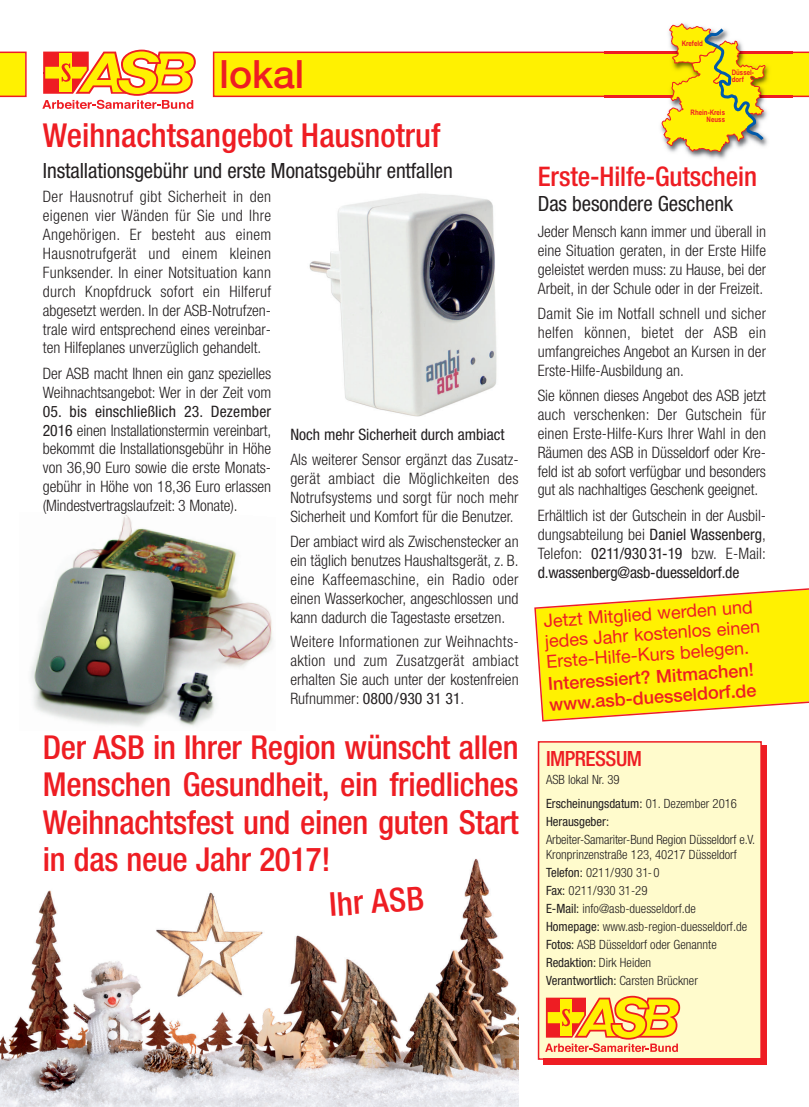
<style>
.page{position:relative;width:809px;height:1107px;background:#fff}
.page>*{position:absolute;margin:0;border:0;box-sizing:border-box;transform-origin:0 0}
.t1{font:500 39px "Helvetica Neue LT";color:#ee1d23}
.t2{font:500 condensed 33px/37.5px "Helvetica Neue LT";letter-spacing:-.01em;color:#ee1d23;text-align:justify}
.t3{font:500 condensed 27px "Helvetica Neue LT";letter-spacing:-.005em;color:#ee1d23}
.t4{font:condensed 21px "Helvetica Neue LT";letter-spacing:-.005em;color:#231f20}
.t5{font:500 condensed 21px "Helvetica Neue LT";letter-spacing:-.025em;color:#ee1d23}
.t6{font:18px/20.2px "Helvetica Neue LT";color:#ee1d23}
.t7{font:500 18px/20.2px "Helvetica Neue LT";color:#ee1d23}
.t8{font:300 condensed 15.75px/18.9px "Helvetica Neue LT";color:#231f20;text-align:justify}
.t9{font:condensed 15.75px "Helvetica Neue LT";color:#231f20}
.t10{font:300 condensed 12.75px/18px "Helvetica Neue LT";color:#231f20}
.t11{font:condensed 12.75px "Helvetica Neue LT";color:#231f20}
.t12{font:700 7.5px/7.5px "Arial Narrow";color:#ee1d23}
.s1{font-weight:400}
</style>
<div class="page">
<img style="left:30px;top:515px;width:243px;height:212px">
<svg style="left:534px;top:588px;width:275px;height:134px"></svg>
<img style="left:0;top:859px;width:518px;height:247px">
<div style="left:543px;top:745px;width:223px;height:319px;background:#ee1d23"></div>
<div style="left:539px;top:742px;width:221px;height:316px;background:#fffbcc"></div>
<div style="left:538px;top:741px;width:223px;height:318px;border:2px solid #ee1d23"></div>
<svg style="left:545px;top:995px;width:135px;height:56px"></svg>
<svg style="left:42px;top:50px;width:154px;height:59px"></svg>
<svg style="left:0;top:52px;width:27px;height:45px"></svg>
<img style="left:687px;top:152px;width:41px;height:7px">
<svg style="left:213px;top:23px;width:596px;height:129px"></svg>
<img style="left:309px;top:193px;width:188px;height:224px">
<h1 class="t1" style="left:219px;top:60px;width:86px">lokal</h1>
<h2 class="t2" style="left:43px;top:120px;width:399px">Weihnachtsangebot Hausnotruf</h2>
<h3 class="t4" style="left:43px;top:163px;width:411px">Installationsgebühr und erste Monatsgebühr entfallen</h3>
<p class="t8" style="left:43px;top:188px;width:230px">Der Hausnotruf gibt Sicherheit in den eigenen vier Wänden für Sie und Ihre Angehörigen. Er besteht aus einem Hausnotrufgerät und einem kleinen Funksender. In einer Notsituation kann durch Knopfdruck sofort ein Hilferuf abgesetzt werden. In der ASB-Notrufzen&shy;trale wird entsprechend eines vereinbar&shy;ten Hilfeplanes unverzüglich gehandelt.</p>
<p class="t8" style="left:43px;top:365px;width:230px">Der ASB macht Ihnen ein ganz spezielles<br>Weihnachtsangebot: Wer in der Zeit vom</p>
<p class="t8" style="left:43px;top:403px;width:230px"><span class="s1">05. bis einschließlich 23. Dezember 2016</span> einen Installationstermin vereinbart, bekommt die Installationsgebühr in Höhe von 36,90 Euro sowie die erste Monats&shy;gebühr in Höhe von 18,36 Euro erlassen (Mindestvertragslaufzeit: 3 Monate).</p>
<p class="t9" style="left:290px;top:428px;width:216px">Noch mehr Sicherheit durch ambiact</p>
<p class="t8" style="left:290px;top:451px;width:230px">Als weiterer Sensor ergänzt das Zusatz&shy;gerät ambiact die Möglichkeiten des Notrufsystems und sorgt für noch mehr Sicherheit und Komfort für die Benutzer.</p>
<p class="t8" style="left:290px;top:533px;width:230px">Der ambiact wird als Zwischenstecker an ein täglich benutzes Haushaltsgerät, z. B. eine Kaffeemaschine, ein Radio oder einen Wasserkocher, angeschlossen und kann dadurch die Tagestaste ersetzen.</p>
<p class="t8" style="left:290px;top:633px;width:230px">Weitere Informationen zur Weihnachts&shy;aktion und zum Zusatzgerät ambiact erhalten Sie auch unter der kostenfreien Rufnummer: <span class="s1">0800/930 31 31</span>.</p>
<h2 class="t2" style="left:43px;top:731px;width:477px">Der ASB in Ihrer Region wünscht allen Menschen Gesundheit, ein friedliches Weihnachtsfest und einen guten Start in das neue Jahr 2017!</h2>
<h2 class="t2" style="left:328px;top:888px;width:96px;rotate:-4deg">Ihr ASB</h2>
<p class="t12" style="left:681px;top:40px;width:23px">Krefeld</p>
<p class="t12" style="left:731px;top:68px;width:24px">Düssel&shy;dorf</p>
<p class="t12" style="left:690px;top:108px;width:36px;text-align:right">Rhein-Kreis<br>Neuss</p>
<h3 class="t3" style="left:538px;top:167px;width:221px">Erste-Hilfe-Gutschein</h3>
<h3 class="t4" style="left:538px;top:196px;width:197px">Das besondere Geschenk</h3>
<p class="t8" style="left:538px;top:223px;width:230px">Jeder Mensch kann immer und überall in eine Situation geraten, in der Erste Hilfe geleistet werden muss: zu Hause, bei der Arbeit, in der Schule oder in der Freizeit.</p>
<p class="t8" style="left:538px;top:305px;width:230px">Damit Sie im Notfall schnell und sicher helfen können, bietet der ASB ein umfangreiches Angebot an Kursen in der Erste-Hilfe-Ausbildung an.</p>
<p class="t8" style="left:538px;top:387px;width:230px">Sie können dieses Angebot des ASB jetzt auch verschenken: Der Gutschein für einen Erste-Hilfe-Kurs Ihrer Wahl in den Räumen des ASB in Düsseldorf oder Kre&shy;feld ist ab sofort verfügbar und besonders gut als nachhaltiges Geschenk geeignet.</p>
<p class="t8" style="left:538px;top:507px;width:230px">Erhältlich ist der Gutschein in der Ausbil&shy;dungsabteilung bei <span class="s1">Daniel Wassenberg</span>, Telefon: <span class="s1">0211/93031-19</span> bzw. E-Mail: <span class="s1">d.wassenberg@asb-duesseldorf.de</span></p>
<p class="t6" style="left:543px;top:612px;width:217px;rotate:-4deg">Jetzt Mitglied werden und jedes Jahr kostenlos einen<br>Erste-Hilfe-Kurs belegen.</p>
<p class="t7" style="left:547px;top:675px;width:209px;rotate:-4deg">Interessiert? Mitmachen! www.asb-duesseldorf.de</p>
<h3 class="t5" style="left:546px;top:751px;width:97px">IMPRESSUM</h3>
<p class="t10" style="left:546px;top:768px;width:192px;line-height:24px">ASB lokal Nr. 39<br><span class="s1">Erscheinungsdatum:</span> 01. Dezember 2016</p>
<p class="t11" style="left:546px;top:817px;width:64px">Herausgeber:</p>
<p class="t10" style="left:546px;top:833px;width:211px;line-height:15px">Arbeiter-Samariter-Bund Region Düsseldorf e.V.<br>Kronprinzenstraße 123, 40217 Düsseldorf</p>
<p class="t10" style="left:546px;top:864px;width:203px"><span class="s1">Telefon:</span> 0211/930 31-0<br><span class="s1">Fax:</span> 0211/930 31-29<br><span class="s1">E-Mail:</span> info@asb-duesseldorf.de<br><span class="s1">Homepage:</span> www.asb-region-duesseldorf.de<br><span class="s1">Fotos:</span> ASB Düsseldorf oder Genannte<br><span class="s1">Redaktion:</span> Dirk Heiden<br><span class="s1">Verantwortlich:</span> Carsten Brückner</p>
</div>
